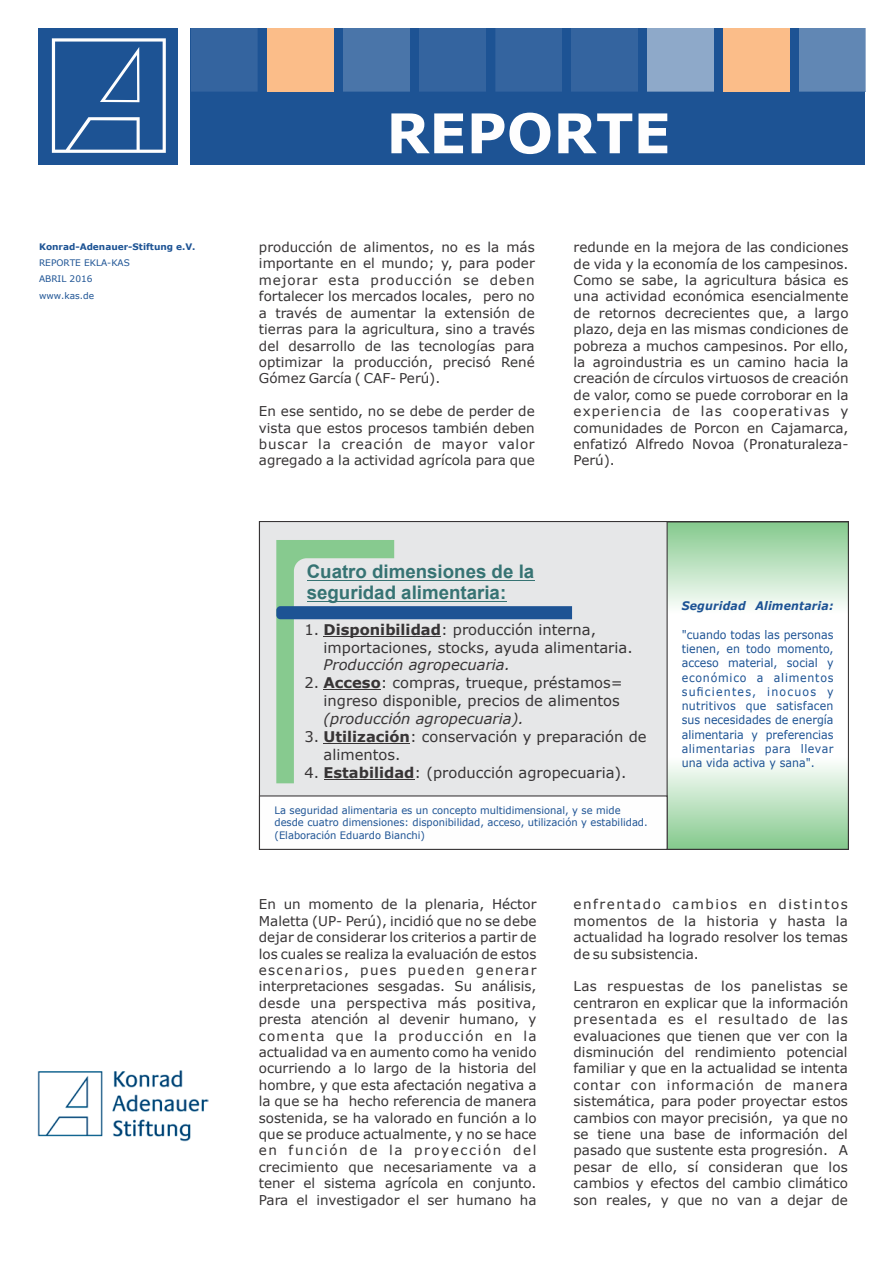
<style>
.page{position:relative;width:893px;height:1263px;background:#fff}
.page>*{position:absolute;margin:0;border:0;box-sizing:border-box;transform-origin:0 0}
.t1{font:700 54.75px "Verdana";color:#fefefe}
.t2{font:700 18.75px/20.9px "Arial";color:#367373}
.t3{font:14.7px/17.9px "Verdana";color:#373435}
.t4{font:italic 14.7px "Verdana";color:#373435}
.t5{font:13.5px/16.4px "Verdana";color:#373435;text-align:justify}
.t6{font:11.7px/14.2px "Verdana";color:#1d5394;text-align:justify;scale:.94 1}
.t7{font:italic 700 11.7px "Verdana";letter-spacing:.015em;color:#1d5394;scale:.94 1}
.t8{font:10.35px/12.5px "Verdana";color:#1d5394;scale:.96 1}
.t9{font:9px/16.4px "Verdana";color:#1d5394}
.t10{font:700 9px "Verdana";color:#1d5394}
.s1{font-weight:700}
</style>
<div class="page">
<div style="left:259px;top:521px;width:409px;height:329px;background:#e6e7e8;border:1px solid #373435"></div>
<div style="left:259px;top:795px;width:409px;height:55px;background:#fefefe;border:1px solid #373435"></div>
<svg style="left:276px;top:540px;width:296px;height:243px"></svg>
<div style="left:38px;top:28px;width:140px;height:137px;background:#1d5394"></div>
<svg style="left:52px;top:38px;width:114px;height:115px"></svg>
<div style="left:191px;top:28px;width:674px;height:137px;background:#1d5394"></div>
<div style="left:723px;top:28px;width:66px;height:64px;background:#fbbd89"></div>
<div style="left:191px;top:28px;width:67px;height:64px;background:#34649f"></div>
<div style="left:343px;top:28px;width:66px;height:64px;background:#4a75a9"></div>
<div style="left:419px;top:28px;width:66px;height:64px;background:#34649f"></div>
<div style="left:495px;top:28px;width:66px;height:64px;background:#34649f"></div>
<div style="left:571px;top:28px;width:66px;height:64px;background:#34649f"></div>
<div style="left:647px;top:28px;width:66px;height:64px;background:#8ea9c9"></div>
<div style="left:799px;top:28px;width:66px;height:64px;background:#6187b4"></div>
<div style="left:267px;top:28px;width:67px;height:64px;background:#fbbd89"></div>
<img style="left:37px;top:1070px;width:171px;height:71px">
<p class="t10" style="left:39px;top:243px;width:158px">Konrad-Adenauer-Stiftung e.V.</p>
<p class="t9" style="left:39px;top:255px;width:92px">REPORTE EKLA-KAS<br>ABRIL 2016 www.kas.de</p>
<h1 class="t1" style="left:386px;top:95px;width:286px">REPORTE</h1>
<p class="t5" style="left:259px;top:240px;width:277px">producción de alimentos, no es la más importante en el mundo; y, para poder mejorar esta producción se deben fortalecer los mercados locales, pero no a través de aumentar la extensión de tierras para la agricultura, sino a través del desarrollo de las tecnologías para optimizar la producción, precisó René Gómez García ( CAF- Perú).</p>
<p class="t5" style="left:259px;top:404px;width:277px">En ese sentido, no se debe de perder de vista que estos procesos también deben buscar la creación de mayor valor agregado a la actividad agrícola para que</p>
<p class="t5" style="left:574px;top:240px;width:276px">redunde en la mejora de las condiciones de vida y la economía de los campesinos.<br>Como se sabe, la agricultura básica es una actividad económica esencialmente de retornos decrecientes que, a largo plazo, deja en las mismas condiciones de pobreza a muchos campesinos. Por ello, la agroindustria es un camino hacia la creación de círculos virtuosos de creación de valor, como se puede corroborar en la experiencia de las cooperativas y comunidades de Porcon en Cajamarca, enfatizó Alfredo Novoa (Pronaturaleza-Perú).</p>
<h2 class="t2" style="left:307px;top:563px;width:229px">Cuatro dimensiones de la seguridad alimentaria:</h2>
<p class="t3" style="left:324px;top:622px;width:311px;text-indent:-19px">1. <span class="s1">Disponibilidad</span>: producción interna, importaciones, stocks, ayuda alimentaria.</p>
<p class="t4" style="left:324px;top:659px;width:188px">Producción agropecuaria.</p>
<p class="t3" style="left:304px;top:675px;width:320px;text-align:right">2. <span class="s1">Acceso</span>: compras, trueque, préstamos= ingreso disponible, precios de alimentos</p>
<p class="t4" style="left:324px;top:713px;width:202px">(producción agropecuaria).</p>
<p class="t3" style="left:324px;top:729px;width:325px;text-indent:-19px">3. <span class="s1">Utilización</span>: conservación y preparación de alimentos.</p>
<p class="t3" style="left:304px;top:764px;width:324px">4. <span class="s1">Estabilidad</span>: (producción agropecuaria).</p>
<p class="t8" style="left:275px;top:805px;width:390px">La seguridad alimentaria es un concepto multidimensional, y se mide desde cuatro dimensiones: disponibilidad, acceso, utilización y estabilidad. (Elaboración Eduardo Bianchi)</p>
<p class="t7" style="left:682px;top:601px;width:163px">Seguridad Alimentaria:</p>
<p class="t6" style="left:682px;top:628px;width:163px">"cuando todas las personas tienen, en todo momento, acceso material, social y económico a alimentos suficientes, inocuos y nutritivos que satisfacen sus necesidades de energía alimentaria y preferencias alimentarias para llevar una vida activa y sana".</p>
<p class="t5" style="left:259px;top:897px;width:279px">En un momento de la plenaria, Héctor Maletta (UP- Perú), incidió que no se debe dejar de considerar los criterios a partir de los cuales se realiza la evaluación de estos escenarios, pues pueden generar interpretaciones sesgadas. Su análisis, desde una perspectiva más positiva, presta atención al devenir humano, y comenta que la producción en la actualidad va en aumento como ha venido ocurriendo a lo largo de la historia del hombre, y que esta afectación negativa a la que se ha hecho referencia de manera sostenida, se ha valorado en función a lo que se produce actualmente, y no se hace en función de la proyección del crecimiento que necesariamente va a tener el sistema agrícola en conjunto.<br>Para el investigador el ser humano ha</p>
<p class="t5" style="left:574px;top:897px;width:276px">enfrentado cambios en distintos momentos de la historia y hasta la actualidad ha logrado resolver los temas de su subsistencia.</p>
<p class="t5" style="left:574px;top:979px;width:276px">Las respuestas de los panelistas se centraron en explicar que la información presentada es el resultado de las evaluaciones que tienen que ver con la disminución del rendimiento potencial familiar y que en la actualidad se intenta contar con información de manera sistemática, para poder proyectar estos cambios con mayor precisión, ya que no se tiene una base de información del pasado que sustente esta progresión. A pesar de ello, sí consideran que los cambios y efectos del cambio climático son reales, y que no van a dejar de</p>
</div>
